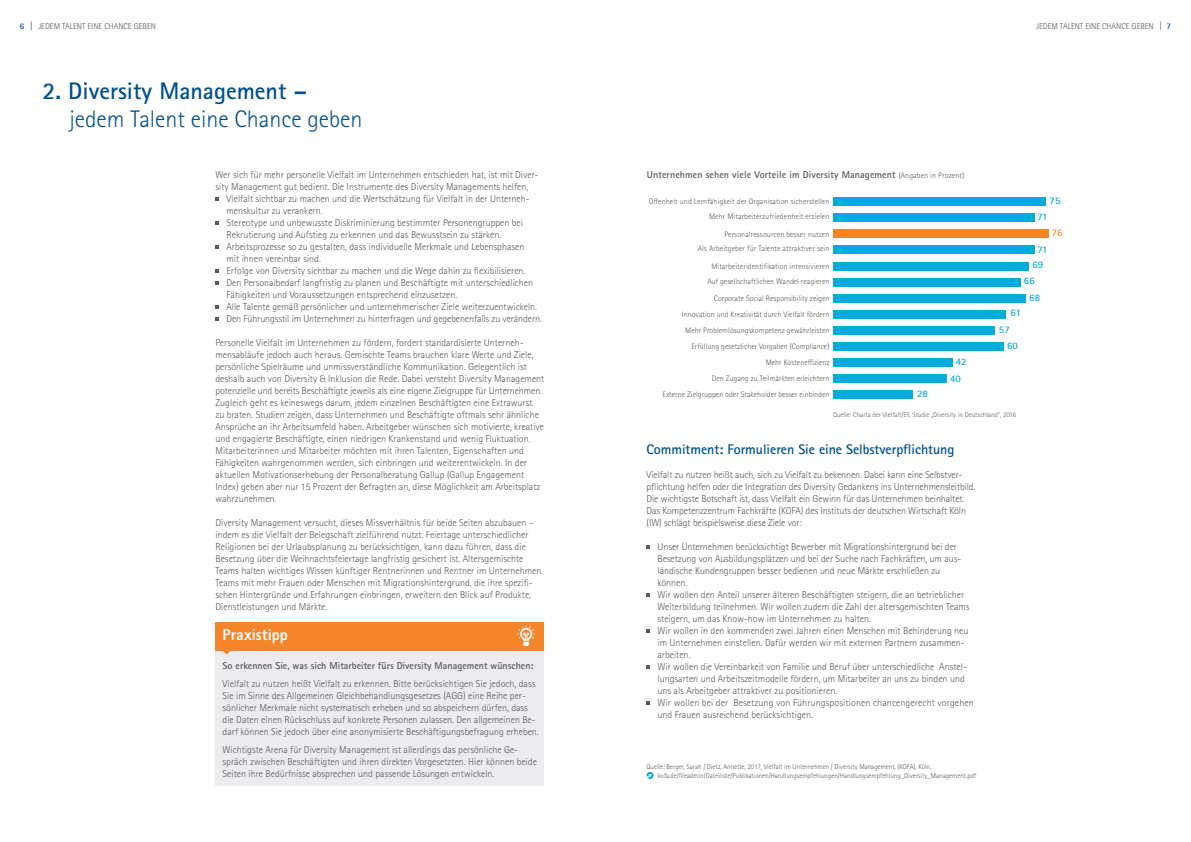
<style>
.page{position:relative;width:1191px;height:842px;background:#fff}
.page>*{position:absolute;margin:0;border:0;box-sizing:border-box;transform-origin:0 0}
.t1{font:300 24px "Rotis Sans Serif Std";color:#005190}
.t2{font:700 24px "Rotis Sans Serif Std";color:#005190}
.t3{font:800 16px "Rotis Sans Serif Std";color:#fff}
.t4{font:700 14px "Rotis Sans Serif Std";letter-spacing:-.005em;color:#005190}
.t5{font:300 10px/12px "Rotis Sans Serif Std";color:#57585a}
.t6{font:700 10px "Rotis Sans Serif Std";color:#57585a}
.t7{font:700 10px/16.8px "Rotis Sans Serif Std";letter-spacing:.01em;color:#00acdd}
.t8{font:700 10px "Rotis Sans Serif Std";color:#f5852a}
.t9{font:300 8.5px "Rotis Sans Serif Std";color:#57585a}
.t10{font:700 8.5px "Rotis Sans Serif Std";color:#005190}
.t11{font:300 8px/16.1px "Rotis Sans Serif Std";color:#57585a;text-align:right}
.t12{font:300 7px/9px "Rotis Sans Serif Std";color:#57585a}
.s1{font-weight:700;color:#005190}
.s2{font-family:"Frutiger";font-weight:400;font-stretch:condensed}
.s3{font-weight:300;font-size:8px}
</style>
<div class="page">
<svg style="left:215px;top:197px;width:4px;height:3px"></svg>
<svg style="left:215px;top:221px;width:4px;height:3px"></svg>
<svg style="left:215px;top:245px;width:4px;height:3px"></svg>
<svg style="left:215px;top:269px;width:4px;height:3px"></svg>
<svg style="left:215px;top:281px;width:4px;height:3px"></svg>
<svg style="left:215px;top:305px;width:4px;height:3px"></svg>
<svg style="left:215px;top:317px;width:4px;height:3px"></svg>
<div style="left:833px;top:197px;width:212px;height:9px;background:#00acdd"></div>
<div style="left:833px;top:213px;width:201px;height:9px;background:#00acdd"></div>
<div style="left:833px;top:230px;width:215px;height:8px;background:#f5852a"></div>
<div style="left:833px;top:246px;width:201px;height:8px;background:#00acdd"></div>
<div style="left:833px;top:262px;width:195px;height:8px;background:#00acdd"></div>
<div style="left:833px;top:278px;width:187px;height:8px;background:#00acdd"></div>
<div style="left:833px;top:294px;width:193px;height:8px;background:#00acdd"></div>
<div style="left:833px;top:310px;width:173px;height:9px;background:#00acdd"></div>
<div style="left:833px;top:326px;width:161px;height:9px;background:#00acdd"></div>
<div style="left:833px;top:342px;width:170px;height:9px;background:#00acdd"></div>
<div style="left:833px;top:358px;width:119px;height:9px;background:#00acdd"></div>
<div style="left:833px;top:375px;width:113px;height:8px;background:#00acdd"></div>
<div style="left:833px;top:391px;width:79px;height:8px;background:#00acdd"></div>
<div style="left:215px;top:651px;width:329px;height:135px;background:#ececee"></div>
<div style="left:215px;top:622px;width:329px;height:29px;background:#f5852a"></div>
<svg style="left:223px;top:651px;width:7px;height:4px"></svg>
<svg style="left:517px;top:625px;width:18px;height:21px"></svg>
<svg style="left:646px;top:772px;width:7px;height:7px"></svg>
<svg style="left:647px;top:774px;width:5px;height:4px"></svg>
<p class="t9" style="left:20px;top:22px;width:138px"><span class="s1">6</span> <span class="s2">|</span> JEDEM TALENT EINE CHANCE GEBEN</p>
<p class="t10" style="left:1166px;top:20px;width:6px">7</p>
<p class="t9" style="left:1036px;top:22px;width:127px">JEDEM TALENT EINE CHANCE GEBEN <span class="s2">|</span></p>
<h1 class="t2" style="left:43px;top:76px;width:266px">2. Diversity Management –</h1>
<h1 class="t1" style="left:70px;top:105px;width:294px">jedem Talent eine Chance geben</h1>
<p class="t5" style="left:215px;top:169px;width:325px">Wer sich für mehr personelle Vielfalt im Unternehmen entschieden hat, ist mit Diver&shy;sity Management gut bedient. Die Instrumente des Diversity Managements helfen,</p>
<p class="t5" style="left:226px;top:193px;width:317px">Vielfalt sichtbar zu machen und die Wertschätzung für Vielfalt in der Unterneh&shy;menskultur zu verankern.<br>Stereotype und unbewusste Diskriminierung bestimmter Personengruppen bei Rekrutierung und Aufstieg zu erkennen und das Bewusstsein zu stärken.<br>Arbeitsprozesse so zu gestalten, dass individuelle Merkmale und Lebensphasen<br>mit ihnen vereinbar sind.<br>Erfolge von Diversity sichtbar zu machen und die Wege dahin zu flexibilisieren.<br>Den Personalbedarf langfristig zu planen und Beschäftigte mit unterschiedlichen Fähigkeiten und Voraussetzungen entsprechend einzusetzen.<br>Alle Talente gemäß persönlicher und unternehmerischer Ziele weiterzuentwickeln.<br>Den Führungsstil im Unternehmen zu hinterfragen und gegebenenfalls zu verändern.</p>
<p class="t5" style="left:215px;top:337px;width:330px">Personelle Vielfalt im Unternehmen zu fördern, fordert standardisierte Unterneh&shy;mensabläufe jedoch auch heraus. Gemischte Teams brauchen klare Werte und Ziele, persönliche Spielräume und unmissverständliche Kommunikation. Gelegentlich ist deshalb auch von Diversity &amp; Inklusion die Rede. Dabei versteht Diversity Management potenzielle und bereits Beschäftigte jeweils als eine eigene Zielgruppe für Unternehmen.<br>Zugleich geht es keineswegs darum, jedem einzelnen Beschäftigten eine Extrawurst<br>zu braten. Studien zeigen, dass Unternehmen und Beschäftigte oftmals sehr ähnliche Ansprüche an ihr Arbeitsumfeld haben. Arbeitgeber wünschen sich motivierte, kreative und engagierte Beschäftigte, einen niedrigen Krankenstand und wenig Fluktuation.<br>Mitarbeiterinnen und Mitarbeiter möchten mit ihren Talenten, Eigenschaften und Fähigkeiten wahrgenommen werden, sich einbringen und weiterentwickeln. In der aktuellen Motivationserhebung der Personalberatung Gallup (Gallup Engagement Index) geben aber nur 15 Prozent der Befragten an, diese Möglichkeit am Arbeitsplatz wahrzunehmen.</p>
<p class="t5" style="left:215px;top:517px;width:329px">Diversity Management versucht, dieses Missverhältnis für beide Seiten abzubauen – indem es die Vielfalt der Belegschaft zielführend nutzt. Feiertage unterschiedlicher Religionen bei der Urlaubsplanung zu berücksichtigen, kann dazu führen, dass die Besetzung über die Weihnachtsfeiertage langfristig gesichert ist. Altersgemischte Teams halten wichtiges Wissen künftiger Rentnerinnen und Rentner im Unternehmen.<br>Teams mit mehr Frauen oder Menschen mit Migrationshintergrund, die ihre spezifi&shy;schen Hintergründe und Erfahrungen einbringen, erweitern den Blick auf Produkte, Dienstleistungen und Märkte.</p>
<h2 class="t3" style="left:223px;top:624px;width:67px">Praxistipp</h2>
<p class="t6" style="left:223px;top:660px;width:312px">So erkennen Sie, was sich Mitarbeiter fürs Diversity Management wünschen:</p>
<p class="t5" style="left:223px;top:678px;width:318px">Vielfalt zu nutzen heißt Vielfalt zu erkennen. Bitte berücksichtigen Sie jedoch, dass Sie im Sinne des Allgemeinen Gleichbehandlungsgesetzes (AGG) eine Reihe per&shy;sönlicher Merkmale nicht systematisch erheben und so abspeichern dürfen, dass die Daten einen Rückschluss auf konkrete Personen zulassen. Den allgemeinen Be&shy;darf können Sie jedoch über eine anonymisierte Beschäftigungsbefragung erheben.</p>
<p class="t5" style="left:223px;top:744px;width:316px">Wichtigste Arena für Diversity Management ist allerdings das persönliche Ge&shy;spräch zwischen Beschäftigten und ihren direkten Vorgesetzten. Hier können beide<br>Seiten ihre Bedürfnisse absprechen und passende Lösungen entwickeln.</p>
<p class="t6" style="left:647px;top:168px;width:319px">Unternehmen sehen viele Vorteile im Diversity Management <span class="s3">(Angaben in Prozent)</span></p>
<p class="t11" style="left:649px;top:193px;width:182px">Offenheit und Lernfähigkeit der Organisation sicherstellen</p>
<p class="t11" style="left:709px;top:208px;width:122px;line-height:17.5px">Mehr Mitarbeiterzufriedenheit erzielen<br>Personalressourcen besser nutzen</p>
<p class="t11" style="left:698px;top:240px;width:133px">Als Arbeitgeber für Talente attraktiver sein</p>
<p class="t11" style="left:711px;top:258px;width:120px">Mitarbeiteridentifikation intensivieren</p>
<p class="t11" style="left:682px;top:274px;width:149px">Auf gesellschaftlichen Wandel reagieren Corporate Social Responsibility zeigen Innovation und Kreativität durch Vielfalt fördern Mehr Problemlösungskompetenz gewährleisten Erfüllung gesetzlicher Vorgaben (Compliance)<br>Mehr Kosteneffizienz</p>
<p class="t11" style="left:662px;top:370px;width:168px;line-height:16.4px">Den Zugang zu Teilmärkten erleichtern<br>Externe Zielgruppen oder Stakeholder besser einbinden</p>
<p class="t7" style="left:917px;top:385px;width:12px">28</p>
<p class="t7" style="left:956px;top:353px;width:12px">42</p>
<p class="t7" style="left:950px;top:370px;width:12px">40</p>
<p class="t7" style="left:1049px;top:192px;width:12px">75</p>
<p class="t7" style="left:1037px;top:208px;width:12px">71</p>
<p class="t8" style="left:1051px;top:227px;width:12px">76</p>
<p class="t7" style="left:1037px;top:241px;width:12px">71</p>
<p class="t7" style="left:1032px;top:257px;width:12px">69</p>
<p class="t7" style="left:1024px;top:272px;width:12px">66</p>
<p class="t7" style="left:1029px;top:289px;width:12px">68</p>
<p class="t7" style="left:1010px;top:304px;width:12px">61</p>
<p class="t7" style="left:1007px;top:321px;width:12px;text-indent:-8px">57<br>60</p>
<p class="t12" style="left:833px;top:410px;width:185px">Quelle: Charta der Vielfalt/EY, Studie „Diversity in Deutschland“, 2016</p>
<h3 class="t4" style="left:646px;top:441px;width:309px">Commitment: Formulieren Sie eine Selbstverpflichtung</h3>
<p class="t5" style="left:646px;top:469px;width:330px">Vielfalt zu nutzen heißt auch, sich zu Vielfalt zu bekennen. Dabei kann eine Selbstver&shy;pflichtung helfen oder die Integration des Diversity Gedankens ins Unternehmensleitbild.<br>Die wichtigste Botschaft ist, dass Vielfalt ein Gewinn für das Unternehmen beinhaltet.<br>Das Kompetenzzentrum Fachkräfte (KOFA) des Instituts der deutschen Wirtschaft Köln (IW) schlägt beispielsweise diese Ziele vor:</p>
<p class="t5" style="left:657px;top:541px;width:318px">Unser Unternehmen berücksichtigt Bewerber mit Migrationshintergrund bei der Besetzung von Ausbildungsplätzen und bei der Suche nach Fachkräften, um aus&shy;ländische Kundengruppen besser bedienen und neue Märkte erschließen zu<br>können.<br>Wir wollen den Anteil unserer älteren Beschäftigten steigern, die an betrieblicher Weiterbildung teilnehmen. Wir wollen zudem die Zahl der altersgemischten Teams steigern, um das Know-how im Unternehmen zu halten.<br>Wir wollen in den kommenden zwei Jahren einen Menschen mit Behinderung neu im Unternehmen einstellen. Dafür werden wir mit externen Partnern zusammen&shy;arbeiten.<br>Wir wollen die Vereinbarkeit von Familie und Beruf über unterschiedliche Anstel&shy;lungsarten und Arbeitszeitmodelle fördern, um Mitarbeiter an uns zu binden und uns als Arbeitgeber attraktiver zu positionieren.<br>Wir wollen bei der Besetzung von Führungspositionen chancengerecht vorgehen und Frauen ausreichend berücksichtigen.</p>
<p class="t12" style="left:658px;top:762px;width:320px;text-indent:-11px">Quelle: Berger, Sarah / Dietz, Annette, 2017, Vielfalt im Unternehmen / Diversity Management, (KOFA), Köln, kofa.de/fileadmin/Dateiliste/Publikationen/Handlungsempfehlungen/Handlungsempfehlung_Diversity_Management.pdf</p>
</div>
